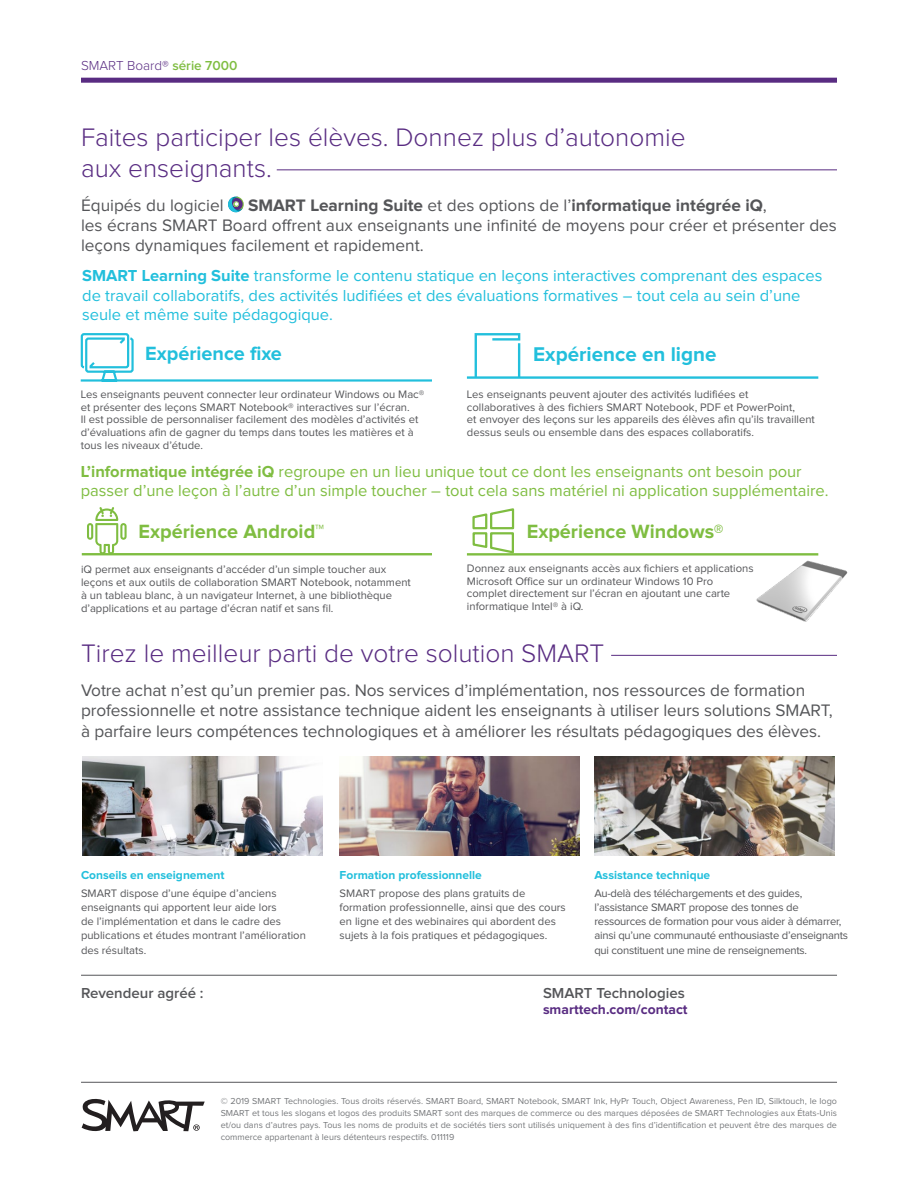
<style>
.page{position:relative;width:918px;height:1188px;background:#fff}
.page>*{position:absolute;margin:0;border:0;box-sizing:border-box;transform-origin:0 0}
.Section_Head{font:300 26.25px "Proxima Nova";color:#592c82}
.experience_subheads{font:700 20.55px "Proxima Nova";color:#22bfdc}
.experience_subheads-2{font:700 19.8px "Proxima Nova";color:#7fbd41}
.experience_subheads-3{font:700 19.8px "Proxima Nova";color:#22bfdc}
.Intro_Copy{font:17.25px/20.2px "Proxima Nova";letter-spacing:-.005em;color:#555659}
.Intro_Copy_blue{font:16.5px/19.5px "Proxima Nova";color:#22bfdc}
.Intro_Copy_green{font:16.5px/19.5px "Proxima Nova";color:#7fbd41}
.reseller{font:600 15px "Proxima Nova";color:#555659}
.contact_info{font:700 13.8px "Proxima Nova";color:#592c82}
.t1{font:300 13.5px "Proxima Nova";color:#592c82}
.Subhead_blue_small{font:700 12px "Proxima Nova";color:#22bfdc}
.Body_Copy_small{font:11.25px/12.8px "Proxima Nova";color:#555659}
.Body_Copy_small-2{font:11.25px/14.2px "Proxima Nova";letter-spacing:-.02em;color:#555659}
.mousetype{font:9px/12px "Proxima Nova";color:#76787b;text-align:justify}
.s1{font-weight:600;color:#7fbd41}
.s2{font-weight:700}
</style>
<div class="page">
<svg style="left:81px;top:78px;width:756px;height:5px;background:#633889"></svg>
<hr style="left:81px;top:655px;width:756px;height:1px;background:#592c82">
<div style="left:81px;top:649px;width:530px;height:12px;background:#fff"></div>
<img style="left:340px;top:757px;width:239px;height:99px">
<img style="left:594px;top:757px;width:240px;height:99px">
<img style="left:82px;top:757px;width:240px;height:99px">
<hr style="left:277px;top:169px;width:560px;height:1px;background:#592c82">
<svg style="left:228px;top:197px;width:16px;height:15px"></svg>
<svg style="left:80px;top:333px;width:352px;height:49px"></svg>
<hr style="left:82px;top:553px;width:350px;height:2px;background:#7fbd41">
<svg style="left:87px;top:507px;width:40px;height:46px"></svg>
<hr style="left:467px;top:553px;width:351px;height:3px;background:#7fbd41">
<svg style="left:471px;top:508px;width:44px;height:46px"></svg>
<hr style="left:467px;top:376px;width:351px;height:3px;background:#22bfdc">
<svg style="left:473px;top:333px;width:49px;height:46px"></svg>
<hr style="left:518px;top:343px;width:2px;height:35px;background:#22bfdc">
<hr style="left:81px;top:975px;width:756px;height:1px;background:#555659">
<hr style="left:81px;top:1082px;width:756px;height:1px;background:#555659">
<svg style="left:82px;top:1099px;width:123px;height:32px"></svg>
<img style="left:746px;top:555px;width:102px;height:67px">
<p class="t1" style="left:81px;top:59px;width:158px">SMART Board® <span class="s1">série 7000</span></p>
<p class="Section_Head" style="left:81px;top:125px;width:606px">Faites participer les élèves. Donnez plus d’autonomie</p>
<p class="Section_Head" style="left:81px;top:156px;width:192px">aux enseignants.</p>
<p class="Intro_Copy" style="left:81px;top:196px;width:144px">Équipés du logiciel</p>
<p class="Intro_Copy" style="left:81px;top:196px;width:758px;text-indent:167px"><span class="s2">SMART Learning Suite</span> et des options de l’<span class="s2">informatique intégrée iQ</span>,<br>les écrans SMART Board offrent aux enseignants une infinité de moyens pour créer et présenter des leçons dynamiques facilement et rapidement.</p>
<p class="Intro_Copy_blue" style="left:82px;top:267px;width:742px"><span class="s2">SMART Learning Suite</span> transforme le contenu statique en leçons interactives comprenant des espaces de travail collaboratifs, des activités ludifiées et des évaluations formatives – tout cela au sein d’une seule et même suite pédagogique.</p>
<p class="experience_subheads-3" style="left:145px;top:345px;width:138px">Expérience fixe</p>
<p class="Body_Copy_small" style="left:81px;top:388px;width:345px">Les enseignants peuvent connecter leur ordinateur Windows ou Mac® et présenter des leçons SMART Notebook® interactives sur l’écran.<br>Il est possible de personnaliser facilement des modèles d’activités et d’évaluations afin de gagner du temps dans toutes les matières et à tous les niveaux d’étude.</p>
<p class="experience_subheads" style="left:533px;top:345px;width:185px">Expérience en ligne</p>
<p class="Body_Copy_small" style="left:467px;top:388px;width:349px">Les enseignants peuvent ajouter des activités ludifiées et collaboratives à des fichiers SMART Notebook, PDF et PowerPoint,<br>et envoyer des leçons sur les appareils des élèves afin qu’ils travaillent dessus seuls ou ensemble dans des espaces collaboratifs.</p>
<p class="Intro_Copy_green" style="left:81px;top:462px;width:749px"><span class="s2">L’informatique intégrée iQ</span> regroupe en un lieu unique tout ce dont les enseignants ont besoin pour passer d’une leçon à l’autre d’un simple toucher – tout cela sans matériel ni application supplémentaire.</p>
<p class="experience_subheads-2" style="left:139px;top:523px;width:187px">Expérience Android™</p>
<p class="experience_subheads-2" style="left:527px;top:523px;width:198px">Expérience Windows®</p>
<p class="Body_Copy_small" style="left:81px;top:564px;width:331px">iQ permet aux enseignants d’accéder d’un simple toucher aux leçons et aux outils de collaboration SMART Notebook, notamment à un tableau blanc, à un navigateur Internet, à une bibliothèque d’applications et au partage d’écran natif et sans fil.</p>
<p class="Body_Copy_small" style="left:467px;top:562px;width:288px">Donnez aux enseignants accès aux fichiers et applications Microsoft Office sur un ordinateur Windows 10 Pro complet directement sur l’écran en ajoutant une carte informatique Intel® à iQ.</p>
<p class="Section_Head" style="left:81px;top:642px;width:525px">Tirez le meilleur parti de votre solution SMART</p>
<p class="Intro_Copy" style="left:81px;top:681px;width:753px">Votre achat n’est qu’un premier pas. Nos services d’implémentation, nos ressources de formation professionnelle et notre assistance technique aident les enseignants à utiliser leurs solutions SMART, à parfaire leurs compétences technologiques et à améliorer les résultats pédagogiques des élèves.</p>
<p class="Subhead_blue_small" style="left:81px;top:870px;width:145px">Conseils en enseignement</p>
<p class="Body_Copy_small" style="left:81px;top:886px;width:226px;line-height:14.2px">SMART dispose d’une équipe d’anciens enseignants qui apportent leur aide lors<br>de l’implémentation et dans le cadre des publications et études montrant l’amélioration des résultats.</p>
<p class="Subhead_blue_small" style="left:340px;top:870px;width:144px">Formation professionnelle</p>
<p class="Body_Copy_small" style="left:340px;top:886px;width:228px;line-height:14.2px">SMART propose des plans gratuits de formation professionnelle, ainsi que des cours en ligne et des webinaires qui abordent des sujets à la fois pratiques et pédagogiques.</p>
<p class="Subhead_blue_small" style="left:594px;top:870px;width:117px">Assistance technique</p>
<p class="Body_Copy_small-2" style="left:594px;top:886px;width:255px">Au-delà des téléchargements et des guides, l’assistance SMART propose des tonnes de ressources de formation pour vous aider à démarrer, ainsi qu’une communauté enthousiaste d’enseignants qui constituent une mine de renseignements.</p>
<p class="reseller" style="left:81px;top:986px;width:124px">Revendeur agréé :</p>
<p class="reseller" style="left:543px;top:986px;width:143px">SMART Technologies</p>
<p class="contact_info" style="left:543px;top:1003px;width:146px">smarttech.com/contact</p>
<p class="mousetype" style="left:221px;top:1096px;width:618px">© 2019 SMART Technologies. Tous droits réservés. SMART Board, SMART Notebook, SMART Ink, HyPr Touch, Object Awareness, Pen ID, Silktouch, le logo SMART et tous les slogans et logos des produits SMART sont des marques de commerce ou des marques déposées de SMART Technologies aux États-Unis et/ou dans d’autres pays. Tous les noms de produits et de sociétés tiers sont utilisés uniquement à des fins d’identification et peuvent être des marques de commerce appartenant à leurs détenteurs respectifs. 011119</p>
</div>
